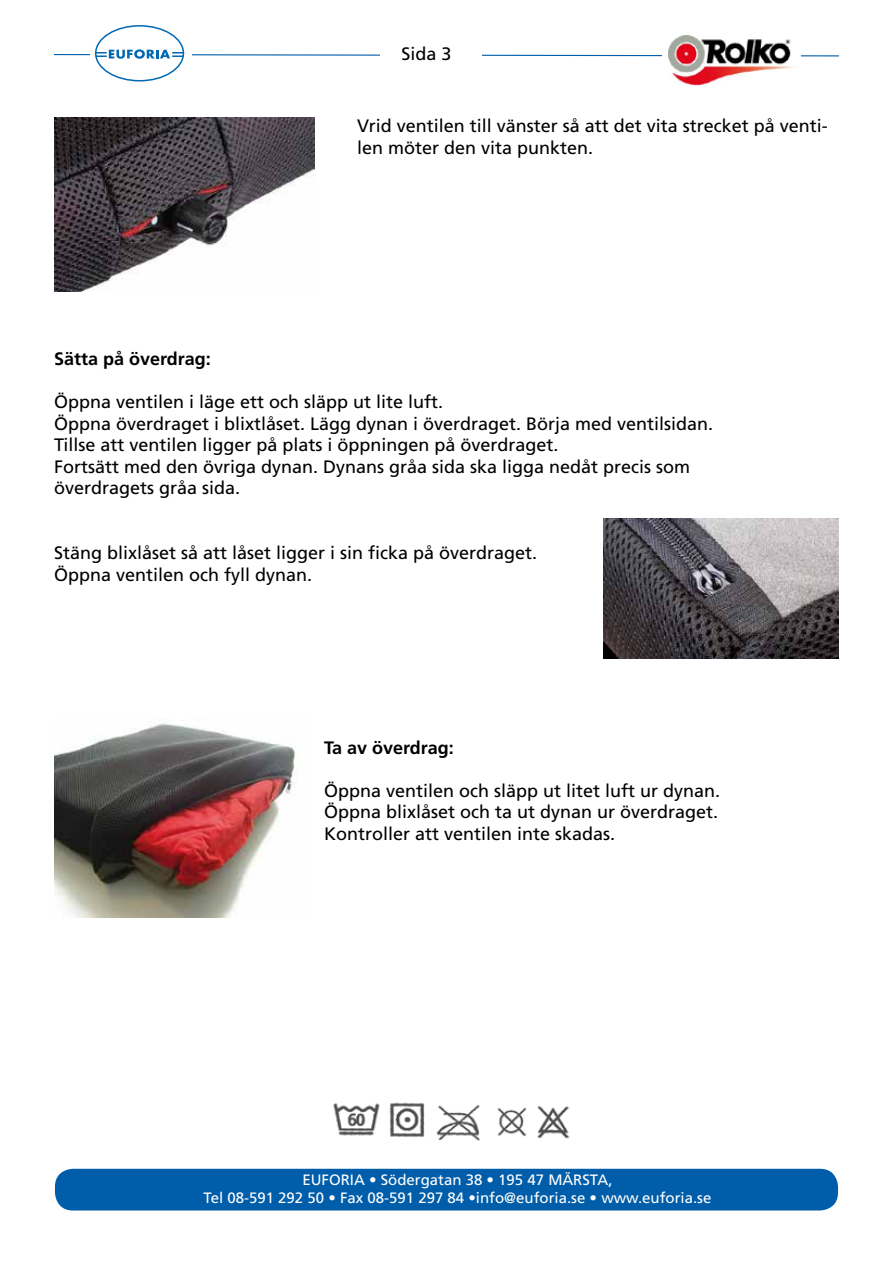
<style>
.page{position:relative;width:893px;height:1263px;background:#fff}
.page>*{position:absolute;margin:0;border:0;box-sizing:border-box;transform-origin:0 0}
.t1{font:18px/21.6px "Frutiger";color:#000}
.t2{font:700 18px "Frutiger";color:#000}
.t3{font:15px/18px "Frutiger";color:#fff;text-align:center}
</style>
<div class="page">
<div style="left:95px;top:25px;width:89px;height:56px;border:2px solid #0069b4;border-radius:50%"></div>
<svg style="left:54px;top:49px;width:785px;height:10px"></svg>
<svg style="left:662px;top:48px;width:7px;height:12px"></svg>
<img style="left:669px;top:35px;width:131px;height:51px">
<div style="left:55px;top:1169px;width:783px;height:41px;background:#005da9;border-radius:18px"></div>
<img style="left:333px;top:1102px;width:237px;height:39px">
<img style="left:54px;top:118px;width:260px;height:174px">
<img style="left:604px;top:519px;width:234px;height:139px">
<img style="left:55px;top:719px;width:242px;height:198px">
<div style="left:380px;top:49px;width:101px;height:14px;background:#fff"></div>
<p class="t1" style="left:401px;top:43px;width:52px">Sida 3</p>
<p class="t1" style="left:357px;top:115px;width:472px">Vrid ventilen till vänster så att det vita strecket på venti&shy;len möter den vita punkten.</p>
<p class="t2" style="left:54px;top:348px;width:158px">Sätta på överdrag:</p>
<p class="t1" style="left:54px;top:391px;width:661px">Öppna ventilen i läge ett och släpp ut lite luft.<br>Öppna överdraget i blixtlåset. Lägg dynan i överdraget. Börja med ventilsidan.<br>Tillse att ventilen ligger på plats i öppningen på överdraget.<br>Fortsätt med den övriga dynan. Dynans gråa sida ska ligga nedåt precis som överdragets gråa sida.</p>
<p class="t1" style="left:54px;top:542px;width:485px">Stäng blixlåset så att låset ligger i sin ficka på överdraget.<br>Öppna ventilen och fyll dynan.</p>
<p class="t2" style="left:324px;top:737px;width:131px">Ta av överdrag:</p>
<p class="t1" style="left:324px;top:779px;width:398px;text-align:justify">Öppna ventilen och släpp ut litet luft ur dynan.<br>Öppna blixlåset och ta ut dynan ur överdraget.<br>Kontroller att ventilen inte skadas.</p>
<p class="t3" style="left:204px;top:1171px;width:509px">EUFORIA • Södergatan 38 • 195 47 MÄRSTA,<br>Tel 08-591 292 50 • Fax 08-591 297 84 •info@euforia.se • www.euforia.se</p>
</div>
